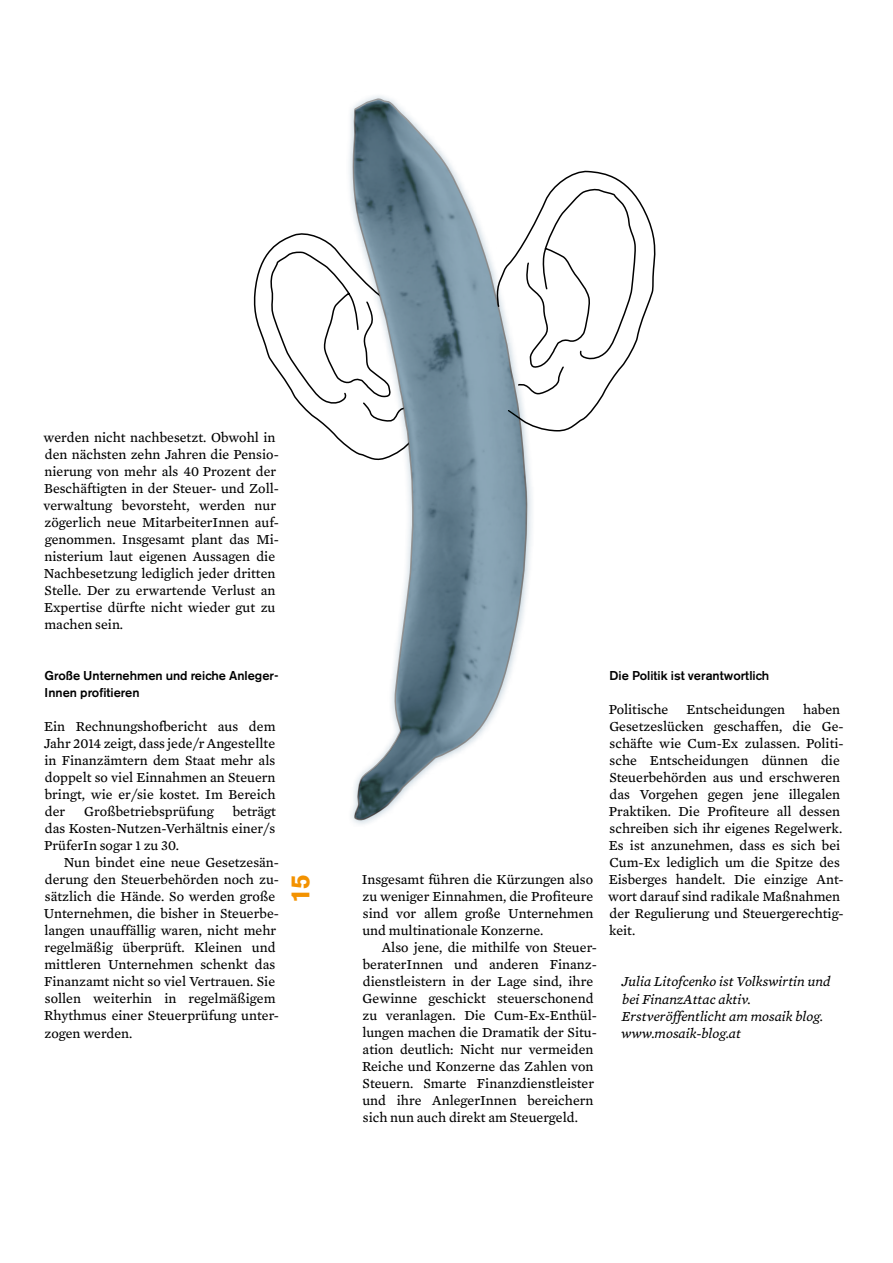
<style>
.page{position:relative;width:893px;height:1263px;background:#fff}
.page>*{position:absolute;margin:0;border:0;box-sizing:border-box;transform-origin:0 0}
.t1{font:700 26.25px "Akzidenz Grotesk BE";color:#f39200}
.t2{font:14.1px/17px "Mercury Text G3 Roman";color:#000}
.t3{font:italic 14.1px/17px "Mercury Text G3";color:#000}
.t4{font:500 12.75px/17px "Akzidenz Grotesk BE";color:#000}
</style>
<div class="page">
<svg style="left:253px;top:233px;width:92px;height:213px"></svg>
<svg style="left:535px;top:170px;width:121px;height:262px"></svg>
<div style="left:345px;top:91px;width:190px;height:737px;background:#00456f;opacity:.75"></div>
<svg style="left:351px;top:97px;width:177px;height:725px"></svg>
<p class="t2" style="left:44px;top:429px;width:237px">werden nicht nachbesetzt. Obwohl in den nächsten zehn Jahren die Pensio&shy;nierung von mehr als 40 Prozent der Beschäftigten in der Steuer- und Zoll&shy;verwaltung bevorsteht, werden nur zögerlich neue MitarbeiterInnen auf&shy;genommen. Insgesamt plant das Mi&shy;nisterium laut eigenen Aussagen die Nachbesetzung lediglich jeder dritten Stelle. Der zu erwartende Verlust an Expertise dürfte nicht wieder gut zu machen sein.</p>
<p class="t4" style="left:45px;top:667px;width:235px">Große Unternehmen und reiche Anleger-<br>Innen profitieren</p>
<p class="t2" style="left:44px;top:718px;width:233px;text-align:justify">Ein Rechnungshofbericht aus dem Jahr 2014 zeigt, dass jede/r Angestellte in Finanzämtern dem Staat mehr als doppelt so viel Einnahmen an Steuern bringt, wie er/sie kostet. Im Bereich der</p>
<p class="t2" style="left:44px;top:803px;width:233px;text-align:justify;text-indent:189px">beträgt das Kosten-Nutzen-Verhältnis einer/s PrüferIn sogar 1 zu 30.</p>
<p class="t2" style="left:44px;top:854px;width:237px;text-indent:20px">Nun bindet eine neue Gesetzesän&shy;derung den Steuerbehörden noch zu&shy;sätzlich die Hände. So werden große Unternehmen, die bisher in Steuerbe&shy;langen unauffällig waren, nicht mehr regelmäßig überprüft. Kleinen und mittleren Unternehmen schenkt das Finanzamt nicht so viel Vertrauen. Sie sollen weiterhin in regelmäßigem Rhythmus einer Steuerprüfung unter&shy;zogen werden.</p>
<p class="t2" style="left:84px;top:803px;width:131px">Großbetriebsprüfung</p>
<h1 class="t1" style="left:285px;top:902px;width:30px;rotate:-90deg">15</h1>
<p class="t2" style="left:362px;top:871px;width:233px;text-align:justify">Insgesamt führen die Kürzungen also zu weniger Einnahmen, die Profiteure sind vor allem große Unternehmen und multinationale Konzerne.</p>
<p class="t2" style="left:362px;top:939px;width:236px;text-indent:20px">Also jene, die mithilfe von Steuer&shy;beraterInnen und anderen Finanz&shy;dienstleistern in der Lage sind, ihre Gewinne geschickt steuerschonend zu veranlagen. Die Cum-Ex-Enthül&shy;lungen machen die Dramatik der Situ&shy;ation deutlich: Nicht nur vermeiden Reiche und Konzerne das Zahlen von Steuern. Smarte Finanzdienstleister und ihre AnlegerInnen bereichern sich nun auch direkt am Steuergeld.</p>
<p class="t4" style="left:609px;top:667px;width:161px">Die Politik ist verantwortlich</p>
<p class="t2" style="left:609px;top:701px;width:61px">Politische</p>
<p class="t2" style="left:686px;top:701px;width:100px">Entscheidungen</p>
<p class="t2" style="left:608px;top:701px;width:237px;text-indent:195px">haben<br>Gesetzeslücken geschaffen, die Ge&shy;schäfte wie Cum-Ex zulassen. Politi&shy;sche Entscheidungen dünnen die<br>Steuerbehörden aus und erschweren das Vorgehen gegen jene illegalen<br>Praktiken. Die Profiteure all dessen schreiben sich ihr eigenes Regelwerk.<br>Es ist anzunehmen, dass es sich bei<br>Cum-Ex lediglich um die Spitze des<br>Eisberges handelt. Die einzige Ant&shy;wort darauf sind radikale Maßnahmen der Regulierung und Steuergerechtig&shy;keit.</p>
<p class="t3" style="left:621px;top:973px;width:211px">Julia Litofcenko ist Volkswirtin und bei FinanzAttac aktiv.<br>Erstveröffentlicht am mosaik blog. www.mosaik-blog.at</p>
</div>
